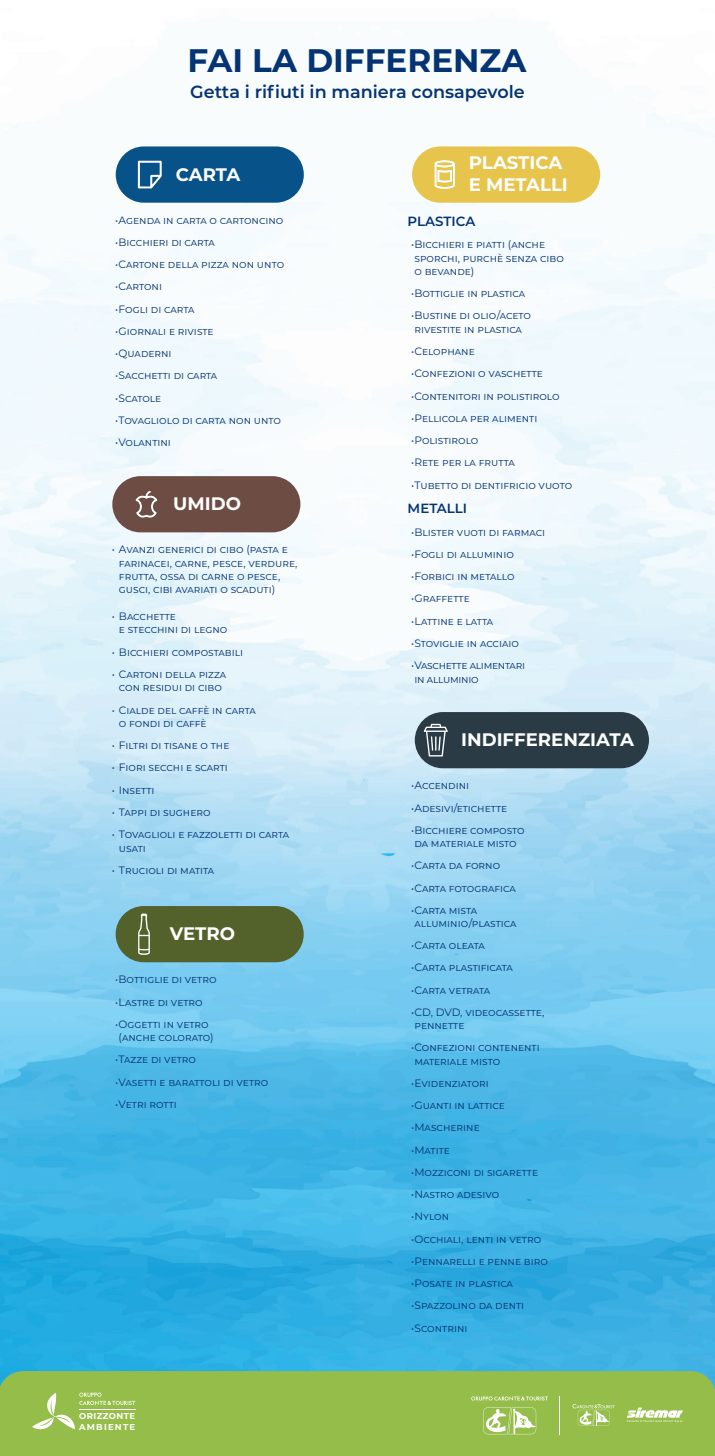
<style>
.page{position:relative;width:715px;height:1456px;background:#fff}
.page>*{position:absolute;margin:0;border:0;box-sizing:border-box;transform-origin:0 0}
.t1{font:700 32.56px "Montserrat";color:#053474}
.t2{font:700 18.12px/21.7px "Montserrat";color:#fff}
.t3{font:600 17.56px "Montserrat";color:#053474}
.t4{font:600 13.36px "Montserrat";color:#053474}
.t5{font:10.68px/13.4px "Montserrat";color:#053474}
.t6{font:10.68px/13.4px "Montserrat";letter-spacing:-.025em;color:#053474}
.t7{font:700 8.56px/10.1px "Montserrat";letter-spacing:.05em;color:#fff}
</style>
<div class="page">
<img style="left:0;top:103px;width:714px;height:1267px">
<div style="left:0;top:1370px;width:714px;height:85px;background:#95bd49"></div>
<div style="left:112px;top:476px;width:188px;height:56px;background:#6d4c44;border-radius:28px"></div>
<svg style="left:135px;top:491px;width:22px;height:51px"></svg>
<div style="left:116px;top:146px;width:188px;height:57px;background:#075289;border-radius:28px"></div>
<svg style="left:138px;top:160px;width:24px;height:29px"></svg>
<div style="left:116px;top:906px;width:187px;height:56px;background:#53612b;border-radius:28px"></div>
<svg style="left:138px;top:913px;width:12px;height:41px"></svg>
<div style="left:412px;top:146px;width:188px;height:57px;background:#e7c44b;border-radius:28px"></div>
<svg style="left:434px;top:160px;width:20px;height:29px"></svg>
<div style="left:414px;top:712px;width:234px;height:56px;background:#2a3b45;border-radius:28px"></div>
<svg style="left:423px;top:723px;width:24px;height:33px"></svg>
<svg style="left:626px;top:1407px;width:56px;height:15px"></svg>
<svg style="left:572px;top:1403px;width:42px;height:22px"></svg>
<hr style="left:559px;top:1395px;width:1px;height:39px;background:#fff">
<svg style="left:471px;top:1396px;width:76px;height:38px;background:#aaca6e"></svg>
<svg style="left:32px;top:1392px;width:103px;height:39px;background:#a3c561"></svg>
<hr style="left:79px;top:1408px;width:56px;height:1px;background:#fff">
<h1 class="t1" style="left:187px;top:37px;width:340px">FAI LA DIFFERENZA</h1>
<h3 class="t3" style="left:190px;top:80px;width:336px">Getta i rifiuti in maniera consapevole</h3>
<h2 class="t2" style="left:176px;top:162px;width:66px">CARTA</h2>
<p class="t5" style="left:115px;top:213px;width:170px">•Agenda in carta o cartoncino</p>
<p class="t5" style="left:115px;top:235px;width:101px">•Bicchieri di carta</p>
<p class="t5" style="left:115px;top:257px;width:170px">•Cartone della pizza non unto</p>
<p class="t5" style="left:115px;top:279px;width:48px">•Cartoni</p>
<p class="t5" style="left:115px;top:302px;width:81px">•Fogli di carta</p>
<p class="t5" style="left:115px;top:324px;width:100px">•Giornali e riviste</p>
<p class="t5" style="left:115px;top:346px;width:58px">•Quaderni</p>
<p class="t5" style="left:115px;top:368px;width:104px">•Sacchetti di carta</p>
<p class="t5" style="left:115px;top:391px;width:48px">•Scatole</p>
<p class="t5" style="left:115px;top:413px;width:167px">•Tovagliolo di carta non unto</p>
<p class="t5" style="left:115px;top:435px;width:57px">•Volantini</p>
<h2 class="t2" style="left:173px;top:492px;width:69px">UMIDO</h2>
<p class="t5" style="left:119px;top:542px;width:180px;text-indent:-7px">• Avanzi generici di cibo (pasta e farinacei, carne, pesce, verdure, frutta, ossa di carne o pesce, gusci, cibi avariati o scaduti)</p>
<p class="t5" style="left:119px;top:609px;width:110px;text-indent:-7px">• Bacchette<br>e stecchini di legno</p>
<p class="t5" style="left:112px;top:645px;width:133px">• Bicchieri compostabili</p>
<p class="t5" style="left:112px;top:667px;width:116px;text-align:center">• Cartoni della pizza con residui di cibo</p>
<p class="t5" style="left:119px;top:702px;width:138px;text-indent:-7px">• Cialde del caffè in carta o fondi di caffè</p>
<p class="t5" style="left:112px;top:738px;width:119px">• Filtri di tisane o the</p>
<p class="t5" style="left:112px;top:760px;width:118px">• Fiori secchi e scarti</p>
<p class="t5" style="left:112px;top:782px;width:44px">• Insetti</p>
<p class="t5" style="left:112px;top:805px;width:100px">• Tappi di sughero</p>
<p class="t5" style="left:119px;top:827px;width:172px;text-indent:-7px">• Tovaglioli e fazzoletti di carta usati</p>
<p class="t5" style="left:112px;top:862px;width:104px">• Trucioli di matita</p>
<h2 class="t2" style="left:170px;top:921px;width:67px">VETRO</h2>
<p class="t5" style="left:115px;top:972px;width:103px">•Bottiglie di vetro</p>
<p class="t5" style="left:115px;top:994px;width:89px">•Lastre di vetro</p>
<p class="t5" style="left:115px;top:1016px;width:100px;text-align:center">•Oggetti in vetro (anche colorato)</p>
<p class="t5" style="left:115px;top:1052px;width:82px">•Tazze di vetro</p>
<p class="t5" style="left:115px;top:1074px;width:155px">•Vasetti e barattoli di vetro</p>
<p class="t5" style="left:115px;top:1096px;width:63px">•Vetri rotti</p>
<p class="t7" style="left:79px;top:1410px;width:58px">ORIZZONTE<br>AMBIENTE</p>
<h2 class="t2" style="left:468px;top:151px;width:100px">PLASTICA<br>E METALLI</h2>
<p class="t4" style="left:407px;top:212px;width:69px">PLASTICA</p>
<p class="t5" style="left:414px;top:237px;width:151px;text-indent:-3px">•Bicchieri e piatti (anche sporchi, purchè senza cibo o bevande)</p>
<p class="t5" style="left:411px;top:286px;width:116px">•Bottiglie in plastica</p>
<p class="t5" style="left:411px;top:308px;width:121px;text-align:center">•Bustine di olio/aceto rivestite in plastica</p>
<p class="t5" style="left:411px;top:344px;width:65px">•Celophane</p>
<p class="t5" style="left:411px;top:366px;width:133px">•Confezioni o vaschette</p>
<p class="t5" style="left:411px;top:389px;width:150px">•Contenitori in polistirolo</p>
<p class="t5" style="left:411px;top:411px;width:128px">•Pellicola per alimenti</p>
<p class="t5" style="left:411px;top:433px;width:69px">•Polistirolo</p>
<p class="t5" style="left:411px;top:455px;width:105px">•Rete per la frutta</p>
<p class="t5" style="left:411px;top:477px;width:163px">•Tubetto di dentifricio vuoto</p>
<p class="t4" style="left:407px;top:499px;width:61px">METALLI</p>
<p class="t5" style="left:411px;top:525px;width:135px">•Blister vuoti di farmaci</p>
<p class="t5" style="left:411px;top:547px;width:104px">•Fogli di alluminio</p>
<p class="t5" style="left:411px;top:569px;width:105px">•Forbici in metallo</p>
<p class="t5" style="left:411px;top:591px;width:60px">•Graffette</p>
<p class="t5" style="left:411px;top:613px;width:84px">•Lattine e latta</p>
<p class="t5" style="left:411px;top:636px;width:109px">•Stoviglie in acciaio</p>
<p class="t6" style="left:414px;top:658px;width:112px;text-indent:-3px">•Vaschette alimentari in alluminio</p>
<h2 class="t2" style="left:461px;top:728px;width:174px">INDIFFERENZIATA</h2>
<p class="t5" style="left:411px;top:778px;width:60px">•Accendini</p>
<p class="t5" style="left:411px;top:800px;width:98px">•Adesivi/etichette</p>
<p class="t5" style="left:411px;top:823px;width:115px;line-height:13.2px;text-align:center">•Bicchiere composto da materiale misto</p>
<p class="t5" style="left:411px;top:858px;width:91px">•Carta da forno</p>
<p class="t5" style="left:411px;top:880px;width:106px">•Carta fotografica</p>
<p class="t5" style="left:414px;top:902px;width:103px;line-height:13.2px;text-indent:-3px">•Carta mista alluminio/plastica</p>
<p class="t5" style="left:411px;top:938px;width:75px">•Carta oleata</p>
<p class="t5" style="left:411px;top:960px;width:103px">•Carta plastificata</p>
<p class="t5" style="left:411px;top:982px;width:81px">•Carta vetrata</p>
<p class="t5" style="left:414px;top:1005px;width:131px;line-height:13.2px;text-indent:-3px">•CD, DVD, videocassette, pennette</p>
<p class="t5" style="left:414px;top:1040px;width:127px;line-height:13.2px;text-indent:-3px">•Confezioni contenenti materiale misto</p>
<p class="t5" style="left:411px;top:1075px;width:79px">•Evidenziatori</p>
<p class="t5" style="left:411px;top:1098px;width:95px">•Guanti in lattice</p>
<p class="t5" style="left:411px;top:1120px;width:70px">•Mascherine</p>
<p class="t5" style="left:411px;top:1142px;width:40px">•Matite</p>
<p class="t5" style="left:411px;top:1164px;width:128px">•Mozziconi di sigarette</p>
<p class="t5" style="left:411px;top:1187px;width:90px">•Nastro adesivo</p>
<p class="t5" style="left:411px;top:1209px;width:40px">•Nylon</p>
<p class="t5" style="left:411px;top:1231px;width:132px">•Occhiali, lenti in vetro</p>
<p class="t5" style="left:411px;top:1253px;width:138px">•Pennarelli e penne biro</p>
<p class="t5" style="left:411px;top:1276px;width:103px">•Posate in plastica</p>
<p class="t5" style="left:411px;top:1298px;width:115px">•Spazzolino da denti</p>
<p class="t5" style="left:411px;top:1320px;width:58px">•Scontrini</p>
</div>
